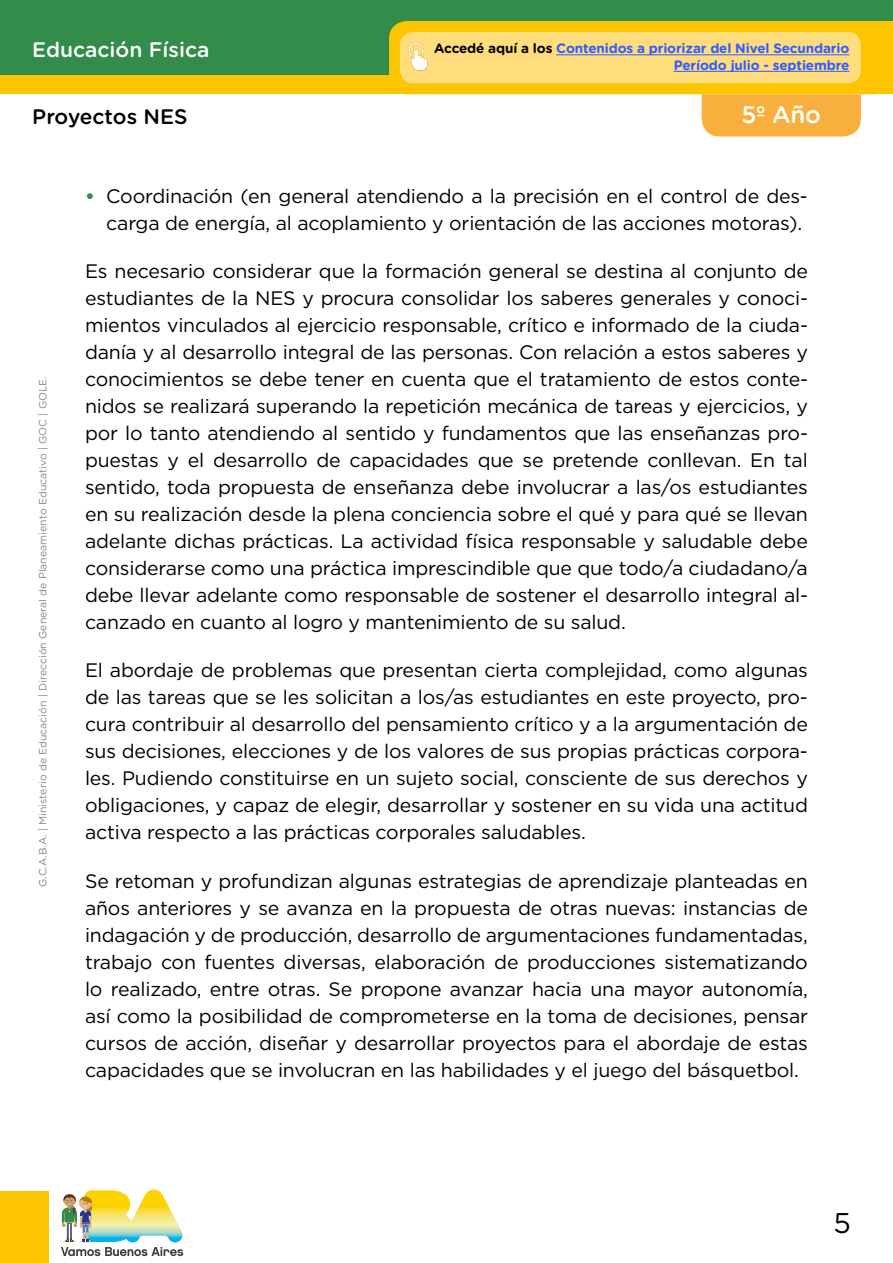
<style>
.page{position:relative;width:893px;height:1263px;background:#fff}
.page>*{position:absolute;margin:0;border:0;box-sizing:border-box;transform-origin:0 0}
.t1{font:28.5px "Gotham Rounded";color:#000}
.t2{font:500 24px "Gotham Rounded";color:#fff}
.t3{font:500 21px "Gotham Rounded";color:#fff}
.t4{font:500 21px "Gotham Rounded";color:#000}
.t5{font:19.5px/27px "Gotham";letter-spacing:-.01em;color:#000;text-align:justify}
.t6{font:700 13.5px/16.5px "Gotham Rounded";letter-spacing:-.01em;color:#305cff;text-align:right}
.t7{font:10.5px "Gotham Rounded";color:#878787}
.s1{color:#000}
.s2{font-weight:700;color:#338c4a}
</style>
<div class="page">
<div style="left:0;top:0;width:893px;height:78px;background:#338c4a"></div>
<div style="left:0;top:1191px;width:48px;height:72px;background:#fdc500"></div>
<svg style="left:61px;top:1189px;width:122px;height:67px"></svg>
<div style="left:0;top:75px;width:893px;height:19px;background:#fdc500"></div>
<svg style="left:389px;top:21px;width:504px;height:115px"></svg>
<div style="left:400px;top:32px;width:461px;height:51px;background:#ffdc7c;border-radius:13px"></div>
<img style="left:400px;top:33px;width:28px;height:48px">
<hr style="left:556px;top:54px;width:293px;height:1px;background:#305cff">
<hr style="left:674px;top:71px;width:175px;height:1px;background:#305cff">
<p class="t3" style="left:32px;top:35px;width:179px">Educación Física</p>
<p class="t4" style="left:32px;top:101px;width:157px">Proyectos NES</p>
<p class="t6" style="left:434px;top:40px;width:417px"><span class="s1">Accedé aquí a los</span> Contenidos a priorizar del Nivel Secundario<br>Período julio - septiembre</p>
<p class="t2" style="left:741px;top:97px;width:81px">5º Año</p>
<p class="t7" style="left:36px;top:887px;width:512px;rotate:-90deg">G.C.A.B.A. | Ministerio de Educación | Dirección General de Planeamiento Educativo | GOC | GOLE.</p>
<p class="t5" style="left:85px;top:182px;width:724px;text-align:right"><span class="s2">•</span> Coordinación (en general atendiendo a la precisión en el control de des&shy;carga de energía, al acoplamiento y orientación de las acciones motoras).</p>
<p class="t5" style="left:85px;top:257px;width:724px">Es necesario considerar que la formación general se destina al conjunto de estudiantes de la NES y procura consolidar los saberes generales y conoci&shy;mientos vinculados al ejercicio responsable, crítico e informado de la ciuda&shy;danía y al desarrollo integral de las personas. Con relación a estos saberes y conocimientos se debe tener en cuenta que el tratamiento de estos conte&shy;nidos se realizará superando la repetición mecánica de tareas y ejercicios, y por lo tanto atendiendo al sentido y fundamentos que las enseñanzas pro&shy;puestas y el desarrollo de capacidades que se pretende conllevan. En tal sentido, toda propuesta de enseñanza debe involucrar a las/os estudiantes en su realización desde la plena conciencia sobre el qué y para qué se llevan adelante dichas prácticas. La actividad física responsable y saludable debe considerarse como una práctica imprescindible que que todo/a ciudadano/a debe llevar adelante como responsable de sostener el desarrollo integral al&shy;canzado en cuanto al logro y mantenimiento de su salud.</p>
<p class="t5" style="left:85px;top:657px;width:724px">El abordaje de problemas que presentan cierta complejidad, como algunas de las tareas que se les solicitan a los/as estudiantes en este proyecto, pro&shy;cura contribuir al desarrollo del pensamiento crítico y a la argumentación de sus decisiones, elecciones y de los valores de sus propias prácticas corpora&shy;les. Pudiendo constituirse en un sujeto social, consciente de sus derechos y obligaciones, y capaz de elegir, desarrollar y sostener en su vida una actitud activa respecto a las prácticas corporales saludables.</p>
<p class="t5" style="left:85px;top:867px;width:724px">Se retoman y profundizan algunas estrategias de aprendizaje planteadas en años anteriores y se avanza en la propuesta de otras nuevas: instancias de indagación y de producción, desarrollo de argumentaciones fundamentadas, trabajo con fuentes diversas, elaboración de producciones sistematizando lo realizado, entre otras. Se propone avanzar hacia una mayor autonomía, así como la posibilidad de comprometerse en la toma de decisiones, pensar cursos de acción, diseñar y desarrollar proyectos para el abordaje de estas capacidades que se involucran en las habilidades y el juego del básquetbol.</p>
<h1 class="t1" style="left:833px;top:1203px;width:19px">5</h1>
</div>
